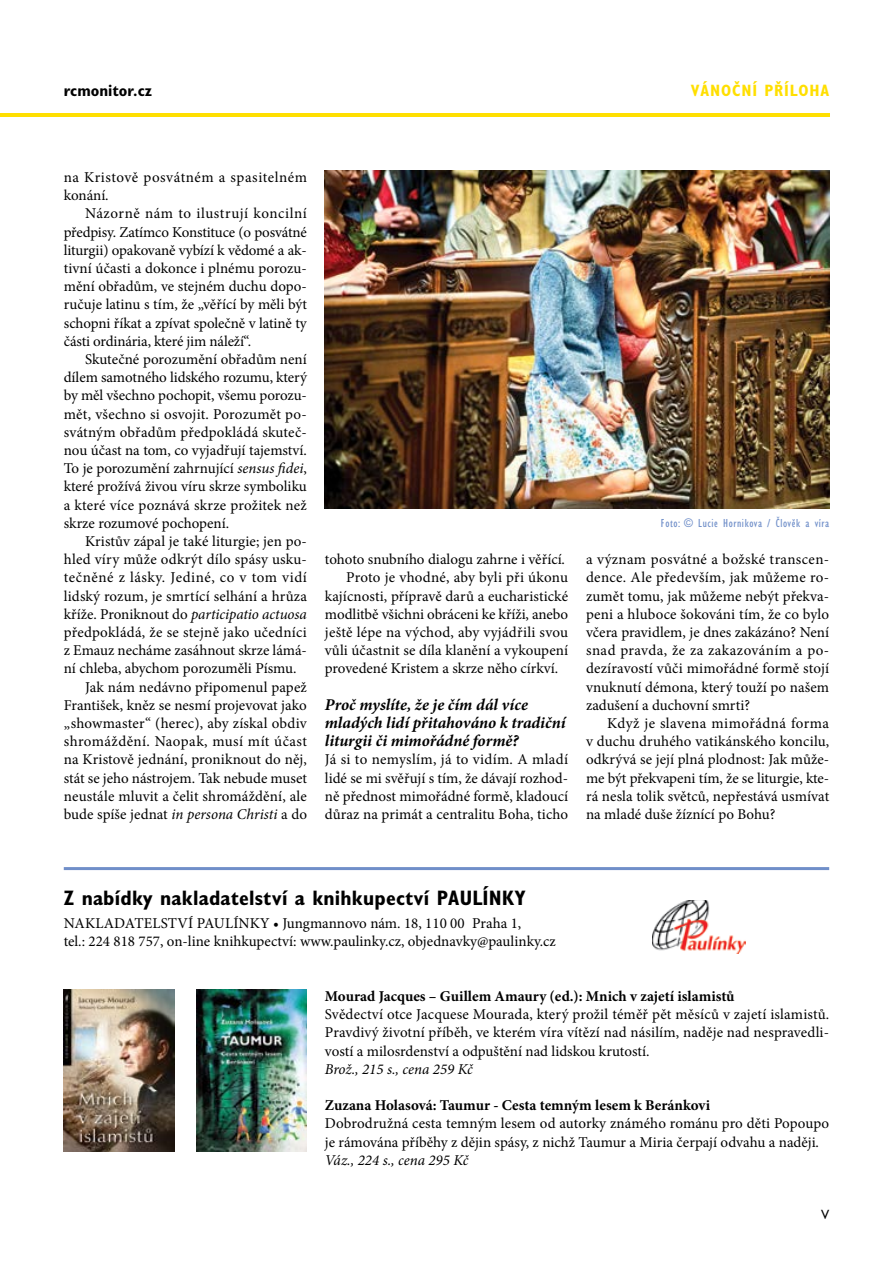
<style>
.page{position:relative;width:893px;height:1263px;background:#fff}
.page>*{position:absolute;margin:0;border:0;box-sizing:border-box;transform-origin:0 0}
.t1{font:700 condensed 21px "Gill Sans Std";letter-spacing:.01em;color:#000}
.t2{font:italic 700 16.5px/18.1px "Minion Pro";letter-spacing:-.005em;color:#000}
.t3{font:700 condensed 16.5px "Gill Sans Std";letter-spacing:.05em;color:#ffdf00}
.t4{font:700 condensed 16.5px "Gill Sans Std";color:#000}
.t5{font:15px/18.1px "Minion Pro";letter-spacing:.005em;color:#000;text-align:justify}
.t6{font:700 15px "Minion Pro";color:#000}
.t7{font:italic 15px "Minion Pro";letter-spacing:-.005em;color:#000}
.t8{font:15px/18.1px "Minion Pro";letter-spacing:.035em;color:#000}
.t9{font:15px "Minion Pro";letter-spacing:.04em;color:#000}
.t10{font:15px "Minion Pro";letter-spacing:.03em;color:#000}
.t11{font:13.5px "Gill Sans Std";color:#000}
.t12{font:condensed 12px "Gill Sans Std";letter-spacing:.05em;color:#708fc9}
.s1{font-style:italic}
.s2{font-style:normal}
</style>
<div class="page">
<hr style="left:0;top:113px;width:829px;height:4px;background:#ffdf00">
<hr style="left:64px;top:867px;width:765px;height:3px;background:#708fc9">
<img style="left:64px;top:990px;width:110px;height:161px">
<img style="left:197px;top:990px;width:110px;height:161px">
<img style="left:653px;top:901px;width:93px;height:53px">
<img style="left:325px;top:170px;width:504px;height:338px">
<p class="t4" style="left:64px;top:81px;width:90px">rcmonitor.cz</p>
<p class="t3" style="left:691px;top:81px;width:140px">Vánoční příloha</p>
<p class="t8" style="left:64px;top:168px;width:245px">na Kristově posvátném a spasitelném konání.</p>
<p class="t5" style="left:64px;top:205px;width:245px;text-indent:21px">Názorně nám to ilustrují koncilní předpisy. Zatímco Konstituce (o posvátné liturgii) opakovaně vybízí k vědomé a ak&shy;tivní účasti a dokonce i plnému porozu&shy;mění obřadům, ve stejném duchu dopo&shy;ručuje latinu s tím, že „věřící by měli být schopni říkat a zpívat společně v latině ty části ordinária, které jim náleží“.</p>
<p class="t5" style="left:64px;top:350px;width:245px;text-indent:21px">Skutečné porozumění obřadům není dílem samotného lidského rozumu, který by měl všechno pochopit, všemu porozu&shy;mět, všechno si osvojit. Porozumět po&shy;svátným obřadům předpokládá skuteč&shy;nou účast na tom, co vyjadřují tajemství.<br>To je porozumění zahrnující <span class="s1">sensus fidei</span>, které prožívá živou víru skrze symboliku a které více poznává skrze prožitek než skrze rozumové pochopení.</p>
<p class="t5" style="left:85px;top:532px;width:223px">Kristův zápal je také liturgie; jen po-</p>
<p class="t5" style="left:64px;top:550px;width:245px">hled víry může odkrýt dílo spásy usku-</p>
<p class="t9" style="left:64px;top:567px;width:245px">tečněné z lásky. Jediné, co v tom vidí</p>
<p class="t5" style="left:64px;top:587px;width:245px">lidský rozum, je smrtící selhání a hrůza</p>
<p class="t7" style="left:64px;top:604px;width:245px"><span class="s2">kříže. Proniknout do</span> participatio actuosa</p>
<p class="t5" style="left:64px;top:623px;width:245px">předpokládá, že se stejně jako učedníci</p>
<p class="t5" style="left:64px;top:641px;width:245px">z Emauz necháme zasáhnout skrze lámá-</p>
<p class="t5" style="left:64px;top:659px;width:234px">ní chleba, abychom porozuměli Písmu.</p>
<p class="t5" style="left:85px;top:678px;width:223px">Jak nám nedávno připomenul papež</p>
<p class="t5" style="left:64px;top:696px;width:245px">František, kněz se nesmí projevovat jako</p>
<p class="t5" style="left:64px;top:714px;width:245px">„showmaster“ (herec), aby získal obdiv</p>
<p class="t10" style="left:64px;top:731px;width:245px">shromáždění. Naopak, musí mít účast</p>
<p class="t5" style="left:64px;top:750px;width:245px">na Kristově jednání, proniknout do něj,</p>
<p class="t5" style="left:64px;top:769px;width:245px">stát se jeho nástrojem. Tak nebude muset</p>
<p class="t5" style="left:64px;top:787px;width:245px">neustále mluvit a čelit shromáždění, ale</p>
<p class="t5" style="left:64px;top:805px;width:245px">bude spíše jednat <span class="s1">in persona Christi</span> a do</p>
<p class="t5" style="left:325px;top:550px;width:242px">tohoto snubního dialogu zahrne i věřící.</p>
<p class="t5" style="left:346px;top:568px;width:223px">Proto je vhodné, aby byli při úkonu</p>
<p class="t5" style="left:325px;top:587px;width:245px">kajícnosti, přípravě darů a eucharistické</p>
<p class="t5" style="left:325px;top:605px;width:245px">modlitbě všichni obráceni ke kříži, anebo</p>
<p class="t5" style="left:325px;top:623px;width:245px">ještě lépe na východ, aby vyjádřili svou</p>
<p class="t5" style="left:325px;top:641px;width:245px">vůli účastnit se díla klanění a vykoupení</p>
<p class="t5" style="left:325px;top:659px;width:235px">provedené Kristem a skrze něho církví.</p>
<p class="t2" style="left:325px;top:695px;width:242px">Proč myslíte, že je čím dál více mladých lidí přitahováno k tradiční liturgii či mimořádné formě?</p>
<p class="t5" style="left:325px;top:751px;width:245px">Já si to nemyslím, já to vidím. A mladí lidé se mi svěřují s tím, že dávají rozhod&shy;ně přednost mimořádné formě, kladoucí důraz na primát a centralitu Boha, ticho</p>
<p class="t12" style="left:661px;top:517px;width:170px">Foto: © Lucie Hornikova / Člověk a víra</p>
<p class="t5" style="left:586px;top:550px;width:245px">a význam posvátné a božské transcen&shy;dence. Ale především, jak můžeme ro&shy;zumět tomu, jak můžeme nebýt překva&shy;peni a hluboce šokováni tím, že co bylo včera pravidlem, je dnes zakázáno? Není snad pravda, že za zakazováním a po&shy;dezíravostí vůči mimořádné formě stojí vnuknutí démona, který touží po našem zadušení a duchovní smrti?</p>
<p class="t5" style="left:586px;top:714px;width:245px;text-indent:21px">Když je slavena mimořádná forma v duchu druhého vatikánského koncilu, odkrývá se její plná plodnost: Jak může&shy;me být překvapeni tím, že se liturgie, kte&shy;rá nesla tolik světců, nepřestává usmívat na mladé duše žíznící po Bohu?</p>
<h1 class="t1" style="left:64px;top:885px;width:463px">Z nabídky nakladatelství a knihkupectví PAULÍNKY</h1>
<p class="t5" style="left:64px;top:914px;width:11px">nakladatelstv</p>
<p class="t5" style="left:188px;top:914px;width:19px">í paul</p>
<p class="t5" style="left:233px;top:914px;width:17px">ínky</p>
<p class="t5" style="left:64px;top:914px;width:494px;text-indent:209px">• Jungmannovo nám. 18, 110 00 Praha 1,<br>tel.: 224 818 757, on-line knihkupectví: www.paulinky.cz, objednavky@paulinky.cz</p>
<p class="t6" style="left:325px;top:986px;width:411px">Mourad Jacques – Guillem Amaury (ed.): Mnich v zajetí islamistů</p>
<p class="t5" style="left:325px;top:1005px;width:506px">Svědectví otce Jacquese Mourada, který prožil téměř pět měsíců v zajetí islamistů.<br>Pravdivý životní příběh, ve kterém víra vítězí nad násilím, naděje nad nespravedli&shy;vostí a milosrdenství a odpuštění nad lidskou krutostí.</p>
<p class="t7" style="left:325px;top:1059px;width:150px">Brož., 215 s., cena 259 Kč</p>
<p class="t6" style="left:325px;top:1095px;width:387px">Zuzana Holasová: Taumur - Cesta temným lesem k Beránkovi</p>
<p class="t5" style="left:325px;top:1114px;width:506px">Dobrodružná cesta temným lesem od autorky známého románu pro děti Popoupo je rámována příběhy z dějin spásy, z nichž Taumur a Miria čerpají odvahu a naději.</p>
<p class="t7" style="left:325px;top:1150px;width:145px">Váz., 224 s., cena 295 Kč</p>
<p class="t11" style="left:821px;top:1207px;width:10px">V</p>
</div>
